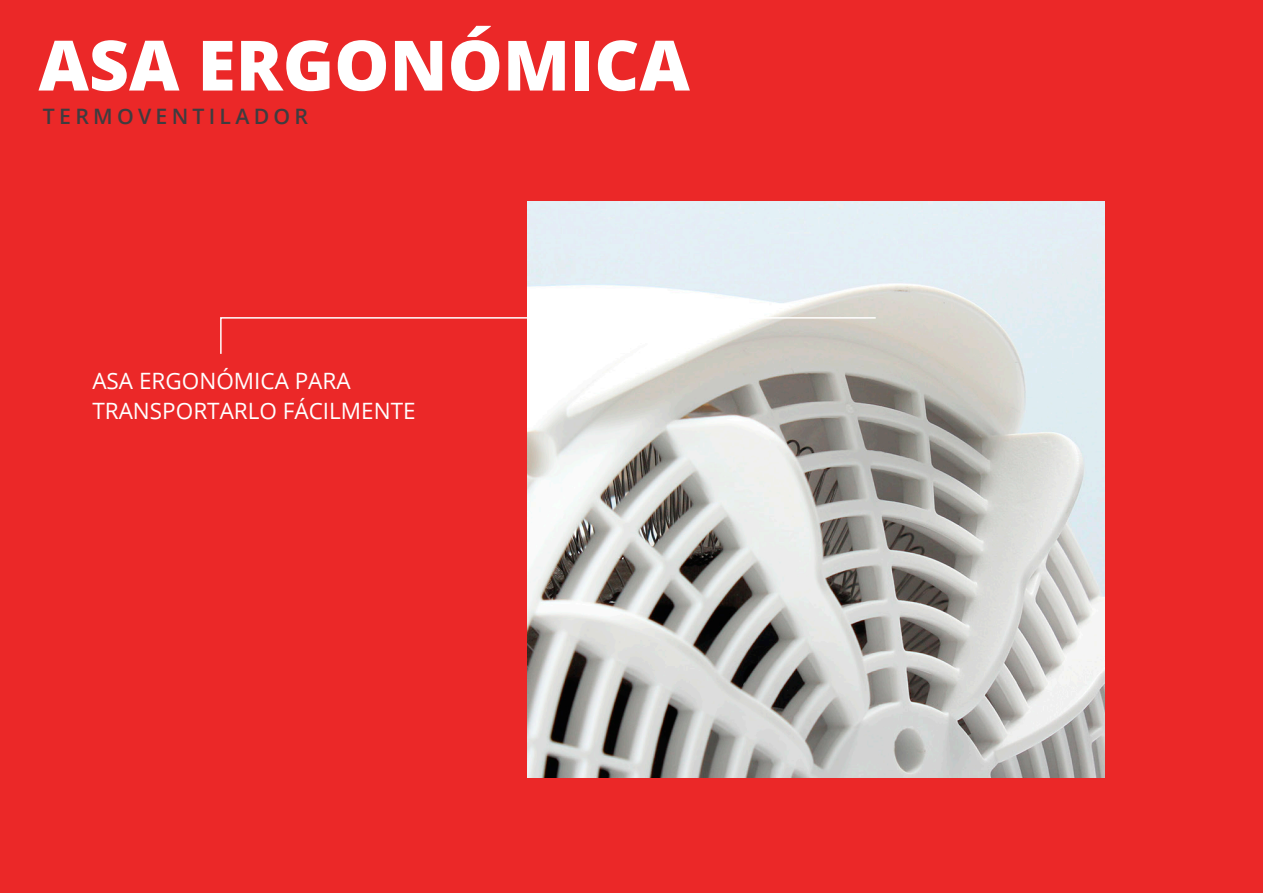
<style>
.page{position:relative;width:1263px;height:893px;background:#eb2828}
.page>*{position:absolute;margin:0;border:0;box-sizing:border-box;transform-origin:0 0}
.t1{font:800 69.45px "Open Sans";color:#fff}
.t2{font:22.5px/29.8px "Open Sans";color:#fff}
.t3{font:600 21.3px "Open Sans";letter-spacing:.2em;color:#3f3c3f}
</style>
<div class="page">
<img style="left:528px;top:201px;width:576px;height:576px">
<svg style="left:220px;top:316px;width:657px;height:39px"></svg>
<h1 class="t1" style="left:38px;top:12px;width:653px">ASA ERGONÓMICA</h1>
<p class="t3" style="left:43px;top:101px;width:267px">TERMOVENTILADOR</p>
<p class="t2" style="left:92px;top:366px;width:325px">ASA ERGONÓMICA PARA<br>TRANSPORTARLO FÁCILMENTE</p>
</div>
